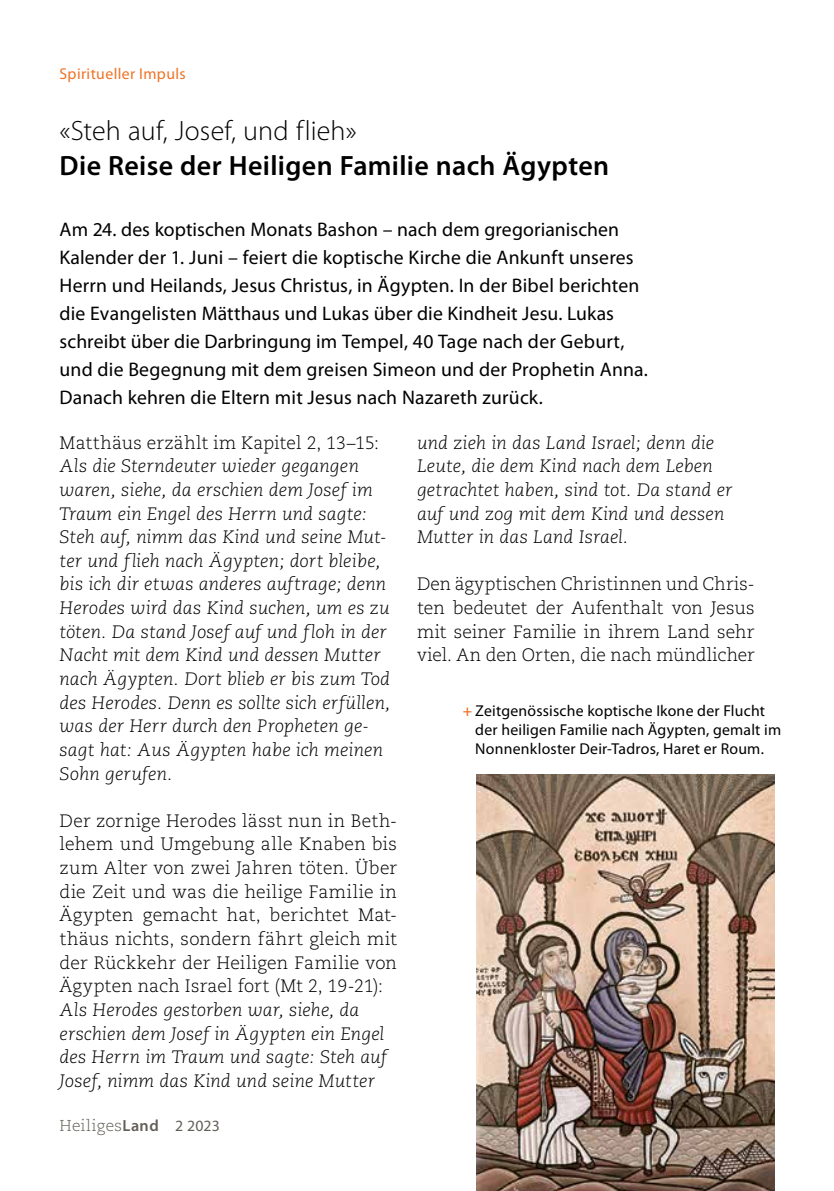
<style>
.page{position:relative;width:834px;height:1191px;background:#fff}
.page>*{position:absolute;margin:0;border:0;box-sizing:border-box;transform-origin:0 0}
.t1{font:600 28px "Myriad Pro";letter-spacing:.01em;color:#000}
.t2{font:300 28px "Myriad Pro";letter-spacing:.005em;color:#000}
.t3{font:19.6px/28px "Myriad Pro";letter-spacing:.005em;color:#000}
.t4{font:italic 300 17.85px/23.6px "Caecilia LT Pro 46";color:#000;scale:1.04 1}
.t5{font:300 17.85px/23.6px "Caecilia LT Pro 45";letter-spacing:.01em;color:#000;text-align:justify}
.t6{font:15.75px/19.2px "Myriad Pro";letter-spacing:.015em;color:#000}
.t7{font:15.75px "Myriad Pro";letter-spacing:.025em;color:#ee7326}
.t8{font:300 15.75px "Caecilia LT Pro 45";letter-spacing:.03em;color:#625f57}
.s1{font-weight:600;color:#ee7326}
.s2{font-family:"Myriad Pro";font-weight:600;font-size:16.1px}
.s3{font-family:"Myriad Pro";font-weight:400}
</style>
<div class="page">
<img style="left:476px;top:774px;width:298px;height:417px">
<p class="t7" style="left:60px;top:64px;width:127px">Spiritueller Impuls</p>
<h1 class="t2" style="left:60px;top:115px;width:299px">«Steh auf, Josef, und flieh»</h1>
<h1 class="t1" style="left:60px;top:148px;width:551px">Die Reise der Heiligen Familie nach Ägypten</h1>
<p class="t3" style="left:60px;top:215px;width:590px">Am 24. des koptischen Monats Bashon – nach dem gregorianischen Kalender der 1. Juni – feiert die koptische Kirche die Ankunft unseres Herrn und Heilands, Jesus Christus, in Ägypten. In der Bibel berichten die Evangelisten Mätthaus und Lukas über die Kindheit Jesu. Lukas schreibt über die Darbringung im Tempel, 40 Tage nach der Geburt, und die Begegnung mit dem greisen Simeon und der Prophetin Anna.<br>Danach kehren die Eltern mit Jesus nach Nazareth zurück.</p>
<p class="t5" style="left:60px;top:430px;width:321px">Matthäus erzählt im Kapitel 2, 13–15:</p>
<p class="t4" style="left:60px;top:454px;width:319px">Als die Sterndeuter wieder gegangen waren, siehe, da erschien dem Josef im Traum ein Engel des Herrn und sagte:<br>Steh auf, nimm das Kind und seine Mut&shy;ter und flieh nach Ägypten; dort bleibe, bis ich dir etwas anderes auftrage; denn Herodes wird das Kind suchen, um es zu töten. Da stand Josef auf und floh in der Nacht mit dem Kind und dessen Mutter nach Ägypten. Dort blieb er bis zum Tod des Herodes. Denn es sollte sich erfüllen, was der Herr durch den Propheten ge&shy;sagt hat: Aus Ägypten habe ich meinen Sohn gerufen.</p>
<p class="t5" style="left:60px;top:808px;width:339px">Der zornige Herodes lässt nun in Beth&shy;lehem und Umgebung alle Knaben bis zum Alter von zwei Jahren töten. Über die Zeit und was die heilige Familie in Ägypten gemacht hat, berichtet Mat&shy;thäus nichts, sondern fährt gleich mit der Rückkehr der Heiligen Familie von Ägypten nach Israel fort (Mt 2, 19-21):</p>
<p class="t4" style="left:60px;top:997px;width:316px">Als Herodes gestorben war, siehe, da erschien dem Josef in Ägypten ein Engel des Herrn im Traum und sagte: Steh auf Josef, nimm das Kind und seine Mutter</p>
<p class="t4" style="left:417px;top:430px;width:305px">und zieh in das Land Israel; denn die Leute, die dem Kind nach dem Leben getrachtet haben, sind tot. Da stand er auf und zog mit dem Kind und dessen Mutter in das Land Israel.</p>
<p class="t5" style="left:417px;top:572px;width:339px">Den ägyptischen Christinnen und Chris&shy;ten bedeutet der Aufenthalt von Jesus mit seiner Familie in ihrem Land sehr viel. An den Orten, die nach mündlicher</p>
<p class="t6" style="left:475px;top:700px;width:307px;text-indent:-12px"><span class="s1">+</span> Zeitgenössische koptische Ikone der Flucht der heiligen Familie nach Ägypten, gemalt im<br>Nonnenkloster Deir-Tadros, Haret er Roum.</p>
<p class="t8" style="left:60px;top:1115px;width:162px">Heiliges<span class="s2">Land</span> <span class="s3">2 2023</span></p>
</div>
